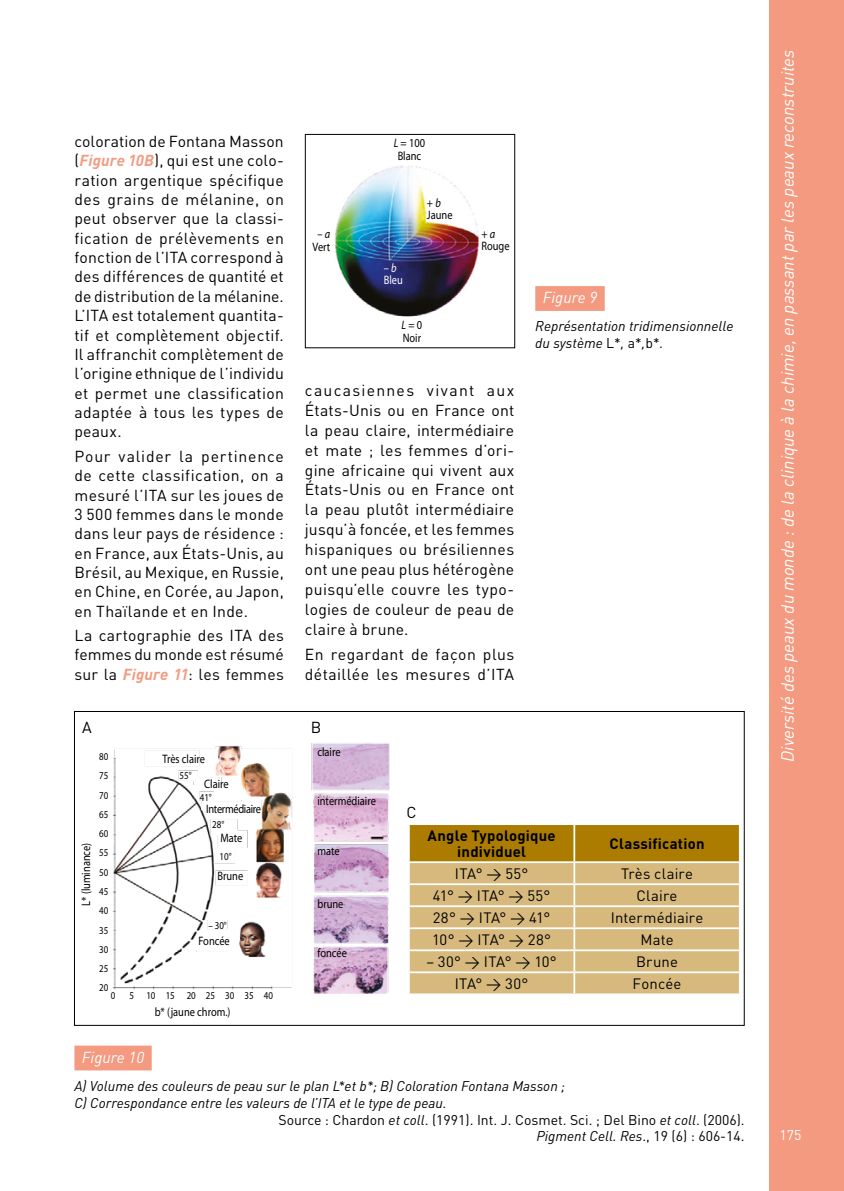
<style>
.page{position:relative;width:844px;height:1191px;background:#fff}
.page>*{position:absolute;margin:0;border:0;box-sizing:border-box;transform-origin:0 0}
.t1{font:italic 17.5px "DIN";color:#fff}
._04-Texte_courant{font:15.75px/19.4px "DIN";letter-spacing:.02em;color:#000;text-align:justify}
._05_legende_numero{font:italic 15.75px "DIN";color:#fff}
._04-Texte_courant-2{font:14.88px "DIN";letter-spacing:.01em;color:#000}
._04-Texte_courant-3{font:700 14.88px/15.8px "DIN";letter-spacing:.015em;color:#000;text-align:center}
._05-legendes{font:italic 14px/16.8px "DIN";color:#000}
.Credit_photo{font:14px/16.8px "DIN";color:#000;text-align:right}
.t2{font:14px "DIN";color:#fff}
._05-legendes-2{font:12.25px "Myriad Pro";color:#000;scale:.85 1}
._05-legendes-3{font:12.25px "Myriad Pro";letter-spacing:-.03em;color:#000;scale:.85 1}
._05-legendes-4{font:12.25px "Myriad Pro";color:#fff;scale:.85 1}
._05-legendes-5{font:10.5px "Myriad Pro";color:#000;scale:.85 1}
.s1{font-weight:700;font-style:italic;color:#f39a80}
.s2{font-style:italic}
.s3{font-style:normal}
</style>
<div class="page">
<div style="left:769px;top:0;width:74px;height:1191px;background:#f39a80"></div>
<div style="left:535px;top:286px;width:69px;height:25px;background:#f39a80"></div>
<div style="left:74px;top:1045px;width:78px;height:25px;background:#f39a80"></div>
<img style="left:334px;top:166px;width:146px;height:151px">
<div style="left:305px;top:134px;width:210px;height:214px;border:1px solid #000"></div>
<img style="left:112px;top:743px;width:278px;height:251px">
<svg style="left:409px;top:824px;width:330px;height:169px;background:#d0b06c"></svg>
<hr style="left:574px;top:971px;width:166px;height:2px;background:#fff">
<hr style="left:573px;top:973px;width:2px;height:20px;background:#fff">
<hr style="left:738px;top:973px;width:2px;height:20px;background:#fff">
<p class="_04-Texte_courant" style="left:74px;top:131px;width:211px">coloration de Fontana Masson (<span class="s1">Figure 10B</span>), qui est une colo&shy;ration argentique spécifique des grains de mélanine, on peut observer que la classi&shy;fication de prélèvements en fonction de l’ITA correspond à des différences de quantité et de distribution de la mélanine.<br>L’ITA est totalement quantita&shy;tif et complètement objectif.<br>Il affranchit complètement de l’origine ethnique de l’individu et permet une classification adaptée à tous les types de peaux.</p>
<p class="_04-Texte_courant" style="left:74px;top:446px;width:211px">Pour valider la pertinence de cette classification, on a mesuré l’ITA sur les joues de 3 500 femmes dans le monde dans leur pays de résidence : en France, aux États-Unis, au Brésil, au Mexique, en Russie, en Chine, en Corée, au Japon, en Thaïlande et en Inde.</p>
<p class="_04-Texte_courant" style="left:74px;top:625px;width:211px">La cartographie des ITA des femmes du monde est résumé sur la <span class="s1">Figure 11</span>: les femmes</p>
<p class="_05-legendes-2" style="left:394px;top:136px;width:38px"><span class="s2">L</span> = 100</p>
<p class="_05-legendes-2" style="left:397px;top:148px;width:29px">Blanc</p>
<p class="_05-legendes-2" style="left:317px;top:227px;width:17px">– <span class="s2">a</span></p>
<p class="_05-legendes-2" style="left:312px;top:239px;width:22px">Vert</p>
<p class="_05-legendes-4" style="left:383px;top:260px;width:17px">– <span class="s2">b</span></p>
<p class="_05-legendes-4" style="left:383px;top:272px;width:24px">Bleu</p>
<p class="_05-legendes-2" style="left:427px;top:195px;width:18px">+ <span class="s2">b</span></p>
<p class="_05-legendes-2" style="left:427px;top:207px;width:32px">Jaune</p>
<p class="_05-legendes-2" style="left:401px;top:318px;width:26px"><span class="s2">L</span> = 0</p>
<p class="_05-legendes-2" style="left:402px;top:330px;width:23px">Noir</p>
<p class="_05-legendes-2" style="left:481px;top:226px;width:18px">+ <span class="s2">a</span></p>
<p class="_05-legendes-2" style="left:481px;top:238px;width:35px">Rouge</p>
<p class="_04-Texte_courant" style="left:305px;top:380px;width:211px;line-height:19.9px">caucasiennes vivant aux États-Unis ou en France ont la peau claire, intermédiaire et mate ; les femmes d’ori&shy;gine africaine qui vivent aux États-Unis ou en France ont la peau plutôt intermédiaire jusqu’à foncée, et les femmes hispaniques ou brésiliennes ont une peau plus hétérogène puisqu’elle couvre les typo&shy;logies de couleur de peau de claire à brune.</p>
<p class="_04-Texte_courant" style="left:305px;top:644px;width:211px;line-height:19.9px">En regardant de façon plus détaillée les mesures d’ITA</p>
<p class="_04-Texte_courant" style="left:82px;top:717px;width:11px">A</p>
<p class="_04-Texte_courant" style="left:311px;top:717px;width:12px">B</p>
<p class="_05_legende_numero" style="left:542px;top:288px;width:56px">Figure 9</p>
<p class="_05-legendes" style="left:535px;top:318px;width:200px">Représentation tridimensionnelle du système <span class="s3">L*</span>, <span class="s3">a*</span>,<span class="s3">b*</span>.</p>
<p class="_05-legendes-2" style="left:317px;top:744px;width:29px">claire</p>
<p class="_05-legendes-5" style="left:99px;top:750px;width:12px">80</p>
<p class="_05-legendes-5" style="left:99px;top:769px;width:12px">75</p>
<p class="_05-legendes-5" style="left:99px;top:788px;width:12px">70</p>
<p class="_05-legendes-5" style="left:99px;top:808px;width:12px">65</p>
<p class="_05-legendes-5" style="left:99px;top:827px;width:12px">60</p>
<p class="_05-legendes-5" style="left:99px;top:846px;width:12px">55</p>
<p class="_05-legendes-5" style="left:99px;top:865px;width:12px">50</p>
<p class="_05-legendes-5" style="left:99px;top:885px;width:12px">45</p>
<p class="_05-legendes-5" style="left:99px;top:904px;width:12px">40</p>
<p class="_05-legendes-5" style="left:99px;top:923px;width:12px">35</p>
<p class="_05-legendes-5" style="left:99px;top:942px;width:12px">30</p>
<p class="_05-legendes-5" style="left:99px;top:962px;width:12px">25</p>
<p class="_05-legendes-5" style="left:99px;top:981px;width:12px">20</p>
<p class="_05-legendes-2" style="left:162px;top:751px;width:52px">Très claire</p>
<p class="_05-legendes-5" style="left:179px;top:769px;width:16px">55°</p>
<p class="_05-legendes-2" style="left:204px;top:776px;width:30px">Claire</p>
<p class="_05-legendes-5" style="left:200px;top:790px;width:16px">41°</p>
<p class="_05-legendes-2" style="left:317px;top:793px;width:70px">intermédiaire</p>
<p class="_05-legendes-3" style="left:206px;top:801px;width:66px">Intermédiaire</p>
<p class="_05-legendes-5" style="left:212px;top:818px;width:16px">28°</p>
<p class="_05-legendes-5" style="left:219px;top:850px;width:16px">10°</p>
<p class="_05-legendes-2" style="left:220px;top:830px;width:27px">Mate</p>
<p class="_05-legendes-2" style="left:78px;top:905px;width:76px;rotate:-90deg">L* (luminance)</p>
<p class="_05-legendes-2" style="left:317px;top:843px;width:28px">mate</p>
<p class="_05-legendes-2" style="left:217px;top:868px;width:32px">Brune</p>
<p class="_05-legendes-2" style="left:317px;top:896px;width:32px">brune</p>
<p class="_05-legendes-5" style="left:208px;top:918px;width:23px">– 30°</p>
<p class="_05-legendes-2" style="left:198px;top:933px;width:38px">Foncée</p>
<p class="_05-legendes-2" style="left:317px;top:945px;width:36px">foncée</p>
<p class="_05-legendes-5" style="left:111px;top:989px;width:7px">0</p>
<p class="_05-legendes-5" style="left:129px;top:989px;width:170px">5 10 15 20 25 30 35 40</p>
<p class="_05-legendes-2" style="left:155px;top:1004px;width:91px">b* (jaune chrom.)</p>
<p class="_04-Texte_courant" style="left:406px;top:802px;width:12px">C</p>
<p class="_04-Texte_courant-3" style="left:427px;top:827px;width:130px">Angle Typologique individuel</p>
<p class="_04-Texte_courant-3" style="left:609px;top:835px;width:96px">Classification</p>
<p class="_04-Texte_courant-2" style="left:454px;top:864px;width:75px">ITA° &gt; 55°</p>
<p class="_04-Texte_courant-2" style="left:621px;top:864px;width:73px">Très claire</p>
<p class="_04-Texte_courant-2" style="left:433px;top:886px;width:119px">41° &gt; ITA° &gt; 55°</p>
<p class="_04-Texte_courant-2" style="left:636px;top:886px;width:42px">Claire</p>
<p class="_04-Texte_courant-2" style="left:432px;top:908px;width:119px">28° &gt; ITA° &gt; 41°</p>
<p class="_04-Texte_courant-2" style="left:610px;top:908px;width:94px">Intermédiaire</p>
<p class="_04-Texte_courant-2" style="left:432px;top:930px;width:120px">10° &gt; ITA° &gt; 28°</p>
<p class="_04-Texte_courant-2" style="left:640px;top:930px;width:35px">Mate</p>
<p class="_04-Texte_courant-2" style="left:426px;top:952px;width:132px">– 30° &gt; ITA° &gt; 10°</p>
<p class="_04-Texte_courant-2" style="left:636px;top:952px;width:43px">Brune</p>
<p class="_04-Texte_courant-2" style="left:454px;top:974px;width:75px">ITA° &gt; 30°</p>
<p class="_04-Texte_courant-2" style="left:632px;top:974px;width:50px">Foncée</p>
<p class="_05_legende_numero" style="left:82px;top:1047px;width:64px">Figure 10</p>
<p class="_05-legendes" style="left:74px;top:1077px;width:492px">A) Volume des couleurs de peau sur le plan L*et b*; B) Coloration Fontana Masson ;<br>C) Correspondance entre les valeurs de l’ITA et le type de peau.</p>
<p class="Credit_photo" style="left:278px;top:1110px;width:467px">Source : Chardon <span class="s2">et coll</span>. (1991). Int. J. Cosmet. Sci. ; Del Bino <span class="s2">et coll</span>. (2006).<br><span class="s2">Pigment Cell. Res</span>., 19 (6) : 606-14.</p>
<p class="t1" style="left:776px;top:762px;width:713px;rotate:-90deg">Diversité des peaux du monde : de la clinique à la chimie, en passant par les peaux reconstruites</p>
<p class="t2" style="left:779px;top:1125px;width:23px">175</p>
</div>
